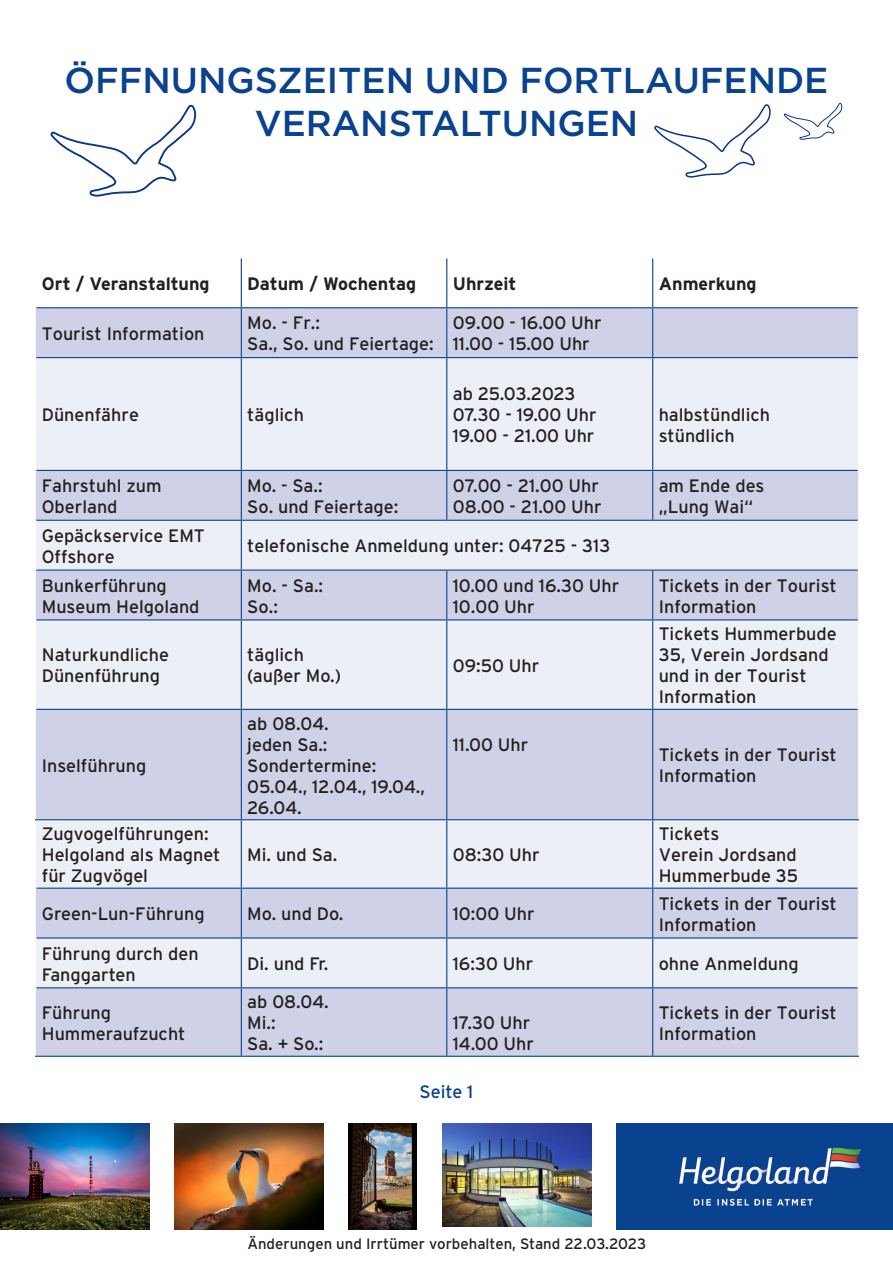
<style>
.page{position:relative;width:893px;height:1263px;background:#fff}
.page>*{position:absolute;margin:0;border:0;box-sizing:border-box;transform-origin:0 0}
.t1{font:500 36px/43.2px "Gotham";color:#09428e;text-align:center}
.t2{font:18px/21px "Interstate";color:#231f20}
.t3{font:700 18px "Interstate";color:#231f20}
.t4{font:18px "Interstate";letter-spacing:-.005em;color:#09428e}
.t5{font:15px "Interstate";color:#231f20}
</style>
<div class="page">
<svg style="left:50px;top:104px;width:147px;height:93px"></svg>
<svg style="left:654px;top:104px;width:117px;height:74px"></svg>
<svg style="left:784px;top:102px;width:59px;height:38px"></svg>
<img style="left:1px;top:1123px;width:149px;height:106px">
<img style="left:174px;top:1123px;width:149px;height:106px">
<img style="left:442px;top:1123px;width:149px;height:104px">
<img style="left:349px;top:1123px;width:68px;height:106px">
<img style="left:617px;top:1123px;width:276px;height:106px">
<div style="left:36px;top:308px;width:822px;height:748px;background:#cfd2e7"></div>
<svg style="left:36px;top:358px;width:822px;height:630px;background:#dfe2ef"></svg>
<hr style="left:36px;top:709px;width:205px;height:1px;background:#09428e">
<hr style="left:241px;top:709px;width:206px;height:1px;background:#09428e">
<hr style="left:447px;top:709px;width:206px;height:1px;background:#09428e">
<hr style="left:653px;top:709px;width:205px;height:1px;background:#09428e">
<hr style="left:35px;top:819px;width:206px;height:1px;background:#09428e">
<hr style="left:241px;top:819px;width:206px;height:1px;background:#09428e">
<hr style="left:241px;top:820px;width:1px;height:67px;background:#09428e">
<hr style="left:447px;top:819px;width:206px;height:1px;background:#09428e">
<hr style="left:446px;top:820px;width:1px;height:67px;background:#09428e">
<hr style="left:653px;top:819px;width:206px;height:1px;background:#09428e">
<hr style="left:652px;top:820px;width:1px;height:67px;background:#09428e">
<hr style="left:37px;top:887px;width:204px;height:2px;background:#09428e">
<hr style="left:241px;top:887px;width:206px;height:2px;background:#09428e">
<hr style="left:241px;top:889px;width:1px;height:48px;background:#09428e">
<hr style="left:447px;top:887px;width:206px;height:2px;background:#09428e">
<hr style="left:446px;top:889px;width:1px;height:48px;background:#09428e">
<hr style="left:653px;top:887px;width:204px;height:2px;background:#09428e">
<hr style="left:652px;top:889px;width:1px;height:48px;background:#09428e">
<hr style="left:241px;top:938px;width:1px;height:49px;background:#09428e">
<hr style="left:446px;top:938px;width:1px;height:49px;background:#09428e">
<hr style="left:652px;top:938px;width:1px;height:49px;background:#09428e">
<hr style="left:241px;top:988px;width:1px;height:68px;background:#09428e">
<hr style="left:446px;top:988px;width:1px;height:68px;background:#09428e">
<hr style="left:652px;top:988px;width:1px;height:68px;background:#09428e">
<hr style="left:241px;top:258px;width:1px;height:49px;background:#09428e">
<hr style="left:446px;top:258px;width:1px;height:49px;background:#09428e">
<hr style="left:652px;top:258px;width:1px;height:49px;background:#09428e">
<hr style="left:36px;top:307px;width:205px;height:1px;background:#09428e">
<hr style="left:241px;top:307px;width:206px;height:1px;background:#09428e">
<hr style="left:241px;top:308px;width:1px;height:49px;background:#09428e">
<hr style="left:447px;top:307px;width:206px;height:1px;background:#09428e">
<hr style="left:446px;top:308px;width:1px;height:49px;background:#09428e">
<hr style="left:653px;top:307px;width:205px;height:1px;background:#09428e">
<hr style="left:652px;top:308px;width:1px;height:49px;background:#09428e">
<hr style="left:36px;top:357px;width:205px;height:1px;background:#09428e">
<hr style="left:241px;top:357px;width:206px;height:1px;background:#09428e">
<hr style="left:241px;top:358px;width:1px;height:112px;background:#09428e">
<hr style="left:447px;top:357px;width:206px;height:1px;background:#09428e">
<hr style="left:446px;top:358px;width:1px;height:112px;background:#09428e">
<hr style="left:653px;top:357px;width:205px;height:1px;background:#09428e">
<hr style="left:652px;top:358px;width:1px;height:112px;background:#09428e">
<hr style="left:36px;top:470px;width:205px;height:1px;background:#09428e">
<hr style="left:241px;top:470px;width:206px;height:1px;background:#09428e">
<hr style="left:241px;top:471px;width:1px;height:49px;background:#09428e">
<hr style="left:447px;top:470px;width:206px;height:1px;background:#09428e">
<hr style="left:446px;top:471px;width:1px;height:49px;background:#09428e">
<hr style="left:653px;top:470px;width:205px;height:1px;background:#09428e">
<hr style="left:652px;top:471px;width:1px;height:49px;background:#09428e">
<hr style="left:36px;top:520px;width:205px;height:1px;background:#09428e">
<hr style="left:241px;top:520px;width:206px;height:1px;background:#09428e">
<hr style="left:241px;top:521px;width:1px;height:48px;background:#09428e">
<hr style="left:447px;top:520px;width:206px;height:1px;background:#09428e">
<hr style="left:653px;top:520px;width:205px;height:1px;background:#09428e">
<hr style="left:36px;top:569px;width:205px;height:2px;background:#09428e">
<hr style="left:241px;top:569px;width:206px;height:2px;background:#09428e">
<hr style="left:241px;top:571px;width:1px;height:48px;background:#09428e">
<hr style="left:447px;top:569px;width:206px;height:2px;background:#09428e">
<hr style="left:446px;top:571px;width:1px;height:48px;background:#09428e">
<hr style="left:653px;top:569px;width:205px;height:2px;background:#09428e">
<hr style="left:652px;top:571px;width:1px;height:48px;background:#09428e">
<hr style="left:36px;top:619px;width:205px;height:1px;background:#09428e">
<hr style="left:241px;top:619px;width:206px;height:1px;background:#09428e">
<hr style="left:241px;top:620px;width:1px;height:89px;background:#09428e">
<hr style="left:447px;top:619px;width:206px;height:1px;background:#09428e">
<hr style="left:446px;top:620px;width:1px;height:89px;background:#09428e">
<hr style="left:653px;top:619px;width:205px;height:1px;background:#09428e">
<hr style="left:652px;top:620px;width:1px;height:89px;background:#09428e">
<hr style="left:241px;top:710px;width:1px;height:109px;background:#09428e">
<hr style="left:446px;top:710px;width:1px;height:109px;background:#09428e">
<hr style="left:652px;top:710px;width:1px;height:109px;background:#09428e">
<hr style="left:37px;top:937px;width:204px;height:1px;background:#09428e">
<hr style="left:241px;top:937px;width:206px;height:1px;background:#09428e">
<hr style="left:447px;top:937px;width:206px;height:1px;background:#09428e">
<hr style="left:653px;top:937px;width:204px;height:1px;background:#09428e">
<hr style="left:37px;top:987px;width:204px;height:1px;background:#09428e">
<hr style="left:241px;top:987px;width:206px;height:1px;background:#09428e">
<hr style="left:447px;top:987px;width:206px;height:1px;background:#09428e">
<hr style="left:653px;top:987px;width:204px;height:1px;background:#09428e">
<hr style="left:35px;top:1056px;width:206px;height:1px;background:#09428e">
<hr style="left:241px;top:1056px;width:206px;height:1px;background:#09428e">
<hr style="left:447px;top:1056px;width:206px;height:1px;background:#09428e">
<hr style="left:653px;top:1056px;width:206px;height:1px;background:#09428e">
<h1 class="t1" style="left:65px;top:58px;width:765px">ÖFFNUNGSZEITEN UND FORTLAUFENDE<br>VERANSTALTUNGEN</h1>
<p class="t3" style="left:42px;top:274px;width:169px">Ort / Veranstaltung</p>
<p class="t3" style="left:247px;top:274px;width:170px">Datum / Wochentag</p>
<p class="t3" style="left:453px;top:274px;width:65px">Uhrzeit</p>
<p class="t3" style="left:659px;top:274px;width:100px">Anmerkung</p>
<p class="t2" style="left:42px;top:323px;width:164px">Tourist Information</p>
<p class="t2" style="left:247px;top:312px;width:188px">Mo. - Fr.:<br>Sa., So. und Feiertage:</p>
<p class="t2" style="left:453px;top:312px;width:150px">09.00 - 16.00 Uhr<br>11.00 - 15.00 Uhr</p>
<p class="t2" style="left:42px;top:404px;width:99px">Dünenfähre</p>
<p class="t2" style="left:247px;top:404px;width:58px">täglich</p>
<p class="t2" style="left:453px;top:383px;width:145px">ab 25.03.2023<br>07.30 - 19.00 Uhr<br>19.00 - 21.00 Uhr</p>
<p class="t2" style="left:659px;top:404px;width:113px">halbstündlich stündlich</p>
<p class="t2" style="left:42px;top:475px;width:121px">Fahrstuhl zum<br>Oberland</p>
<p class="t2" style="left:247px;top:475px;width:153px">Mo. - Sa.:<br>So. und Feiertage:</p>
<p class="t2" style="left:453px;top:475px;width:150px">07.00 - 21.00 Uhr<br>08.00 - 21.00 Uhr</p>
<p class="t2" style="left:659px;top:475px;width:107px">am Ende des „Lung Wai“</p>
<p class="t2" style="left:42px;top:525px;width:165px">Gepäckservice EMT<br>Offshore</p>
<p class="t2" style="left:247px;top:535px;width:365px">telefonische Anmeldung unter: 04725 - 313</p>
<p class="t2" style="left:42px;top:575px;width:159px">Bunkerführung<br>Museum Helgoland</p>
<p class="t2" style="left:247px;top:575px;width:77px">Mo. - Sa.:<br>So.:</p>
<p class="t2" style="left:453px;top:575px;width:168px">10.00 und 16.30 Uhr<br>10.00 Uhr</p>
<p class="t2" style="left:659px;top:575px;width:180px">Tickets in der Tourist<br>Information</p>
<p class="t2" style="left:42px;top:644px;width:129px">Naturkundliche<br>Dünenführung</p>
<p class="t2" style="left:247px;top:644px;width:95px">täglich (außer Mo.)</p>
<p class="t2" style="left:453px;top:655px;width:88px">09:50 Uhr</p>
<p class="t2" style="left:659px;top:623px;width:180px">Tickets Hummerbude<br>35, Verein Jordsand und in der Tourist<br>Information</p>
<p class="t2" style="left:42px;top:755px;width:106px">Inselführung</p>
<p class="t2" style="left:42px;top:823px;width:180px">Zugvogelführungen:<br>Helgoland als Magnet für Zugvögel</p>
<p class="t2" style="left:247px;top:713px;width:179px">ab 08.04.<br>jeden Sa.:<br>Sondertermine:<br>05.04., 12.04., 19.04.,<br>26.04.</p>
<p class="t2" style="left:453px;top:734px;width:77px">11.00 Uhr</p>
<p class="t2" style="left:247px;top:844px;width:91px">Mi. und Sa.</p>
<p class="t2" style="left:453px;top:844px;width:88px">08:30 Uhr</p>
<p class="t2" style="left:659px;top:744px;width:180px">Tickets in der Tourist<br>Information</p>
<p class="t2" style="left:659px;top:823px;width:141px">Tickets<br>Verein Jordsand<br>Hummerbude 35</p>
<p class="t2" style="left:42px;top:903px;width:164px">Green-Lun-Führung</p>
<p class="t2" style="left:247px;top:903px;width:98px">Mo. und Do.</p>
<p class="t2" style="left:453px;top:903px;width:83px">10:00 Uhr</p>
<p class="t2" style="left:659px;top:893px;width:180px">Tickets in der Tourist<br>Information</p>
<p class="t2" style="left:42px;top:943px;width:158px">Führung durch den<br>Fanggarten</p>
<p class="t2" style="left:247px;top:953px;width:82px">Di. und Fr.</p>
<p class="t2" style="left:453px;top:953px;width:82px">16:30 Uhr</p>
<p class="t2" style="left:659px;top:953px;width:141px">ohne Anmeldung</p>
<p class="t2" style="left:42px;top:1002px;width:145px">Führung<br>Hummeraufzucht</p>
<p class="t2" style="left:247px;top:991px;width:83px">ab 08.04.<br>Mi.:<br>Sa. + So.:</p>
<p class="t2" style="left:453px;top:1012px;width:83px">17.30 Uhr<br>14.00 Uhr</p>
<p class="t2" style="left:659px;top:1002px;width:180px">Tickets in der Tourist<br>Information</p>
<p class="t4" style="left:420px;top:1082px;width:55px">Seite 1</p>
<p class="t5" style="left:247px;top:1236px;width:400px">Änderungen und Irrtümer vorbehalten, Stand 22.03.2023</p>
</div>
